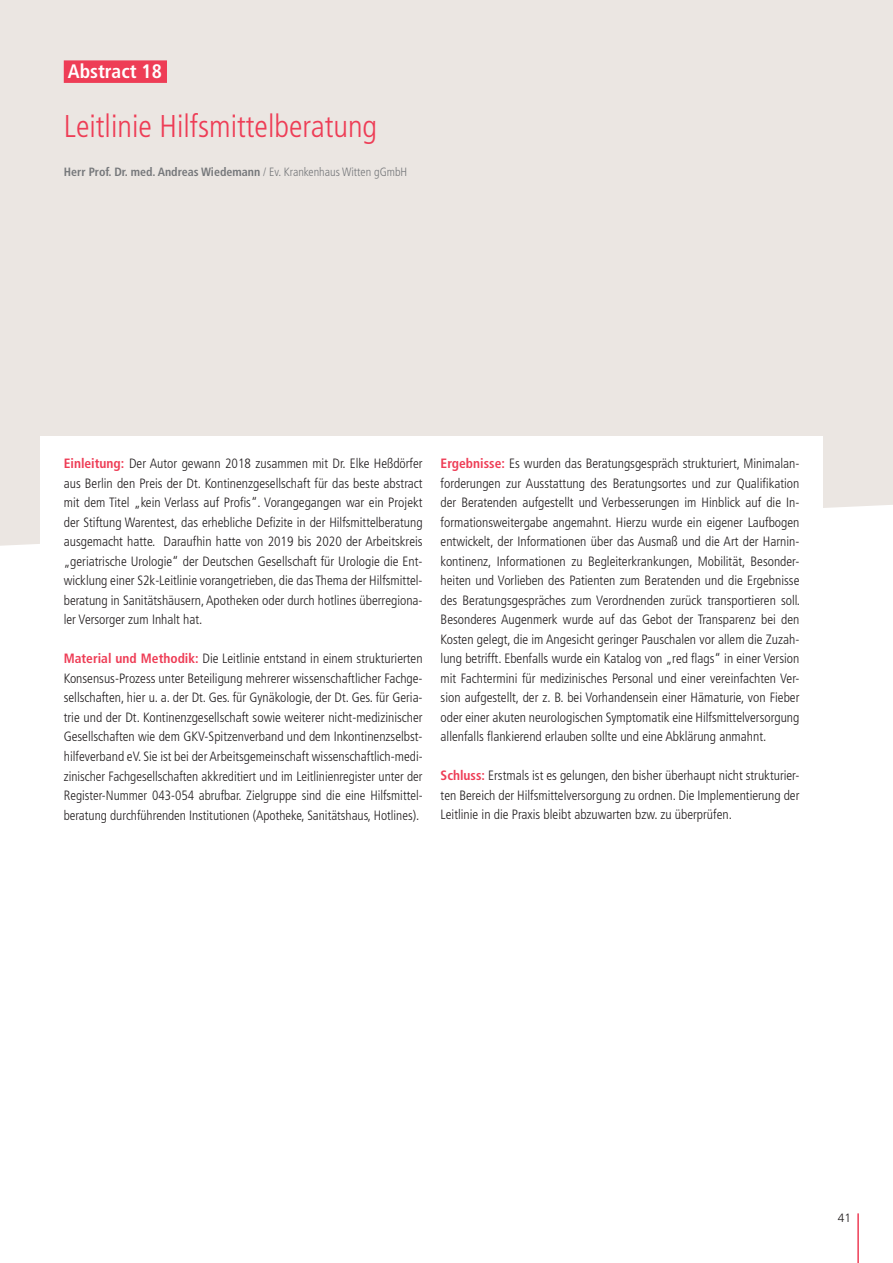
<style>
.page{position:relative;width:893px;height:1263px;background:#fff}
.page>*{position:absolute;margin:0;border:0;box-sizing:border-box;transform-origin:0 0}
.t1{font:300 condensed 31.5px "Frutiger LT Pro";color:#ee3d56}
.t2{font:700 condensed 19.5px "Frutiger LT Pro";color:#fff}
.t3{font:300 condensed 13.5px/19.5px "Frutiger LT Pro";color:#231f20;text-align:justify}
.t4{font:700 condensed 12px "Frutiger LT Pro";color:#76787b}
.t5{font:300 12px "Frutiger LT Pro";color:#231f20}
.s1{font-weight:300}
.s2{font-weight:700;color:#ee3d56}
</style>
<div class="page">
<hr style="left:857px;top:1213px;width:2px;height:50px;background:#ee3d56">
<svg style="left:0;top:410px;width:893px;height:136px;background:#ece8e4"></svg>
<div style="left:41px;top:436px;width:782px;height:255px;background:#fff"></div>
<div style="left:0;top:0;width:893px;height:410px;background:#ebe6e2"></div>
<div style="left:64px;top:60px;width:103px;height:23px;background:#ee3d56"></div>
<h2 class="t2" style="left:68px;top:60px;width:96px">Abstract 18</h2>
<h1 class="t1" style="left:64px;top:108px;width:315px">Leitlinie Hilfsmittelberatung</h1>
<p class="t4" style="left:64px;top:165px;width:345px">Herr Prof. Dr. med. Andreas Wiedemann <span class="s1">/ Ev. Krankenhaus Witten gGmbH</span></p>
<p class="t3" style="left:64px;top:454px;width:360px"><span class="s2">Einleitung:</span> Der Autor gewann 2018 zusammen mit Dr. Elke Heßdörfer aus Berlin den Preis der Dt. Kontinenzgesellschaft für das beste abstract mit dem Titel „kein Verlass auf Profis“. Vorangegangen war ein Projekt der Stiftung Warentest, das erhebliche Defizite in der Hilfsmittelberatung ausgemacht hatte. Daraufhin hatte von 2019 bis 2020 der Arbeitskreis „geriatrische Urologie“ der Deutschen Gesellschaft für Urologie die Ent&shy;wicklung einer S2k-Leitlinie vorangetrieben, die das Thema der Hilfsmittel&shy;beratung in Sanitätshäusern, Apotheken oder durch hotlines überregiona&shy;ler Versorger zum Inhalt hat.</p>
<p class="t3" style="left:64px;top:649px;width:360px"><span class="s2">Material und Methodik:</span> Die Leitlinie entstand in einem strukturierten Konsensus-Prozess unter Beteiligung mehrerer wissenschaftlicher Fachge&shy;sellschaften, hier u. a. der Dt. Ges. für Gynäkologie, der Dt. Ges. für Geria&shy;trie und der Dt. Kontinenzgesellschaft sowie weiterer nicht-medizinischer Gesellschaften wie dem GKV-Spitzenverband und dem Inkontinenzselbst&shy;hilfeverband eV. Sie ist bei der Arbeitsgemeinschaft wissenschaftlich-medi&shy;zinischer Fachgesellschaften akkreditiert und im Leitlinienregister unter der Register-Nummer 043-054 abrufbar. Zielgruppe sind die eine Hilfsmittel&shy;beratung durchführenden Institutionen (Apotheke, Sanitätshaus, Hotlines).</p>
<p class="t3" style="left:441px;top:454px;width:361px"><span class="s2">Ergebnisse:</span> Es wurden das Beratungsgespräch strukturiert, Minimalan&shy;forderungen zur Ausstattung des Beratungsortes und zur Qualifikation der Beratenden aufgestellt und Verbesserungen im Hinblick auf die In&shy;formationsweitergabe angemahnt. Hierzu wurde ein eigener Laufbogen entwickelt, der Informationen über das Ausmaß und die Art der Harnin&shy;kontinenz, Informationen zu Begleiterkrankungen, Mobilität, Besonder&shy;heiten und Vorlieben des Patienten zum Beratenden und die Ergebnisse des Beratungsgespräches zum Verordnenden zurück transportieren soll.<br>Besonderes Augenmerk wurde auf das Gebot der Transparenz bei den Kosten gelegt, die im Angesicht geringer Pauschalen vor allem die Zuzah&shy;lung betrifft. Ebenfalls wurde ein Katalog von „red flags“ in einer Version mit Fachtermini für medizinisches Personal und einer vereinfachten Ver&shy;sion aufgestellt, der z. B. bei Vorhandensein einer Hämaturie, von Fieber oder einer akuten neurologischen Symptomatik eine Hilfsmittelversorgung allenfalls flankierend erlauben sollte und eine Abklärung anmahnt.</p>
<p class="t3" style="left:441px;top:766px;width:360px"><span class="s2">Schluss:</span> Erstmals ist es gelungen, den bisher überhaupt nicht strukturier&shy;ten Bereich der Hilfsmittelversorgung zu ordnen. Die Implementierung der Leitlinie in die Praxis bleibt abzuwarten bzw. zu überprüfen.</p>
<p class="t5" style="left:838px;top:1211px;width:15px">41</p>
</div>
